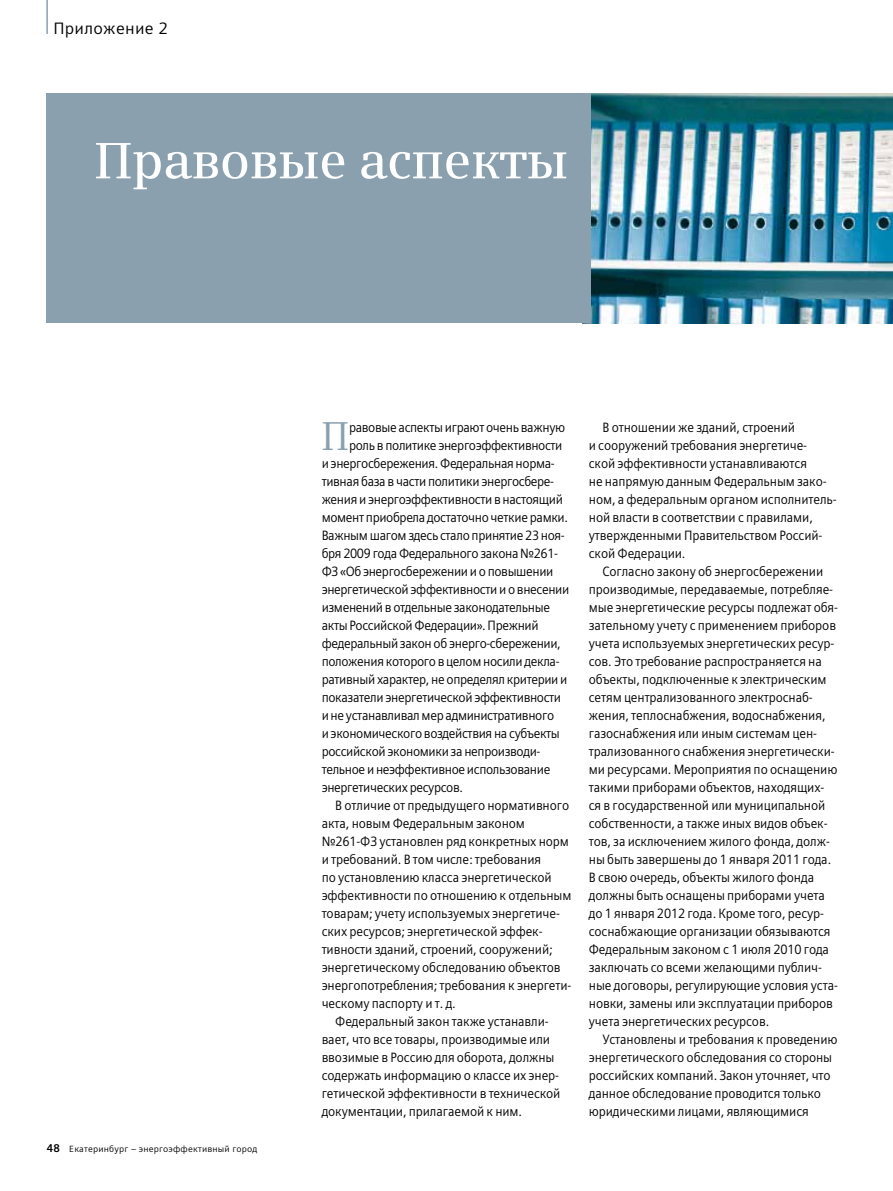
<style>
.page{position:relative;width:893px;height:1191px;background:#fff}
.page>*{position:absolute;margin:0;border:0;box-sizing:border-box;transform-origin:0 0}
.t1{font:600 51px "Siemens Serif";letter-spacing:-.01em;color:#fff}
.t2{font:40.2px "Siemens Serif";color:#8aa0af;scale:.92 1}
.t3{font:16.5px "Siemens Sans";letter-spacing:.015em;color:#000}
.t4{font:13.5px/18px "Siemens Sans";letter-spacing:-.01em;color:#000;scale:.92 1}
.t5{font:13.5px "Siemens Sans";letter-spacing:-.03em;color:#000;scale:.92 1}
.t6{font:9px "Siemens Sans";letter-spacing:.02em;color:#000}
.s1{font-weight:700;font-size:11.25px}
</style>
<div class="page">
<img style="left:591px;top:94px;width:302px;height:229px">
<div style="left:47px;top:94px;width:544px;height:229px;background:#8aa0af"></div>
<hr style="left:46px;top:0;width:2px;height:34px;background:#8aa0af">
<p class="t3" style="left:53px;top:19px;width:116px">Приложение 2</p>
<h1 class="t1" style="left:94px;top:131px;width:475px">Правовые аспекты</h1>
<p class="t6" style="left:47px;top:1144px;width:212px"><span class="s1">48</span> Екатеринбург – энергоэффективный город</p>
<h2 class="t2" style="left:322px;top:413px;width:31px">П</h2>
<p class="t5" style="left:349px;top:420px;width:237px">равовые аспекты играют очень важную</p>
<p class="t5" style="left:349px;top:438px;width:234px">роль в политике энергоэффективности</p>
<p class="t5" style="left:322px;top:456px;width:255px">и энергосбережения. Федеральная норма-</p>
<p class="t5" style="left:322px;top:474px;width:254px">тивная база в части политики энергосбере-</p>
<p class="t5" style="left:322px;top:492px;width:264px">жения и энергоэффективности в настоящий</p>
<p class="t5" style="left:322px;top:510px;width:269px">момент приобрела достаточно четкие рамки.</p>
<p class="t5" style="left:322px;top:528px;width:266px">Важным шагом здесь стало принятие 23 ноя-</p>
<p class="t5" style="left:322px;top:546px;width:258px">бря 2009 года Федерального закона №261-</p>
<p class="t5" style="left:322px;top:564px;width:254px">ФЗ «Об энергосбережении и о повышении</p>
<p class="t5" style="left:322px;top:582px;width:271px">энергетической эффективности и о внесении</p>
<p class="t5" style="left:322px;top:600px;width:250px">изменений в отдельные законодательные</p>
<p class="t5" style="left:322px;top:618px;width:237px">акты Российской Федерации». Прежний</p>
<p class="t5" style="left:322px;top:636px;width:261px">федеральный закон об энерго-сбережении,</p>
<p class="t5" style="left:322px;top:654px;width:260px">положения которого в целом носили декла-</p>
<p class="t5" style="left:322px;top:672px;width:269px">ративный характер, не определял критерии и</p>
<p class="t5" style="left:322px;top:690px;width:262px">показатели энергетической эффективности</p>
<p class="t5" style="left:322px;top:708px;width:254px">и не устанавливал мер административного</p>
<p class="t5" style="left:322px;top:726px;width:260px">и экономического воздействия на субъекты</p>
<p class="t5" style="left:322px;top:744px;width:239px">российской экономики за непроизводи-</p>
<p class="t5" style="left:322px;top:762px;width:250px">тельное и неэффективное использование</p>
<p class="t5" style="left:322px;top:780px;width:155px">энергетических ресурсов.</p>
<p class="t4" style="left:335px;top:796px;width:256px">В отличие от предыдущего нормативного</p>
<p class="t4" style="left:322px;top:814px;width:222px">акта, новым Федеральным законом</p>
<p class="t4" style="left:322px;top:832px;width:270px">№261-ФЗ установлен ряд конкретных норм</p>
<p class="t4" style="left:322px;top:850px;width:240px">и требований. В том числе: требования</p>
<p class="t4" style="left:322px;top:868px;width:252px">по установлению класса энергетической</p>
<p class="t4" style="left:322px;top:886px;width:273px">эффективности по отношению к отдельным</p>
<p class="t4" style="left:322px;top:904px;width:260px">товарам; учету используемых энергетиче-</p>
<p class="t4" style="left:322px;top:922px;width:242px">ских ресурсов; энергетической эффек-</p>
<p class="t4" style="left:322px;top:940px;width:253px">тивности зданий, строений, сооружений;</p>
<p class="t4" style="left:322px;top:958px;width:261px">энергетическому обследованию объектов</p>
<p class="t4" style="left:322px;top:976px;width:273px">энергопотребления; требования к энергети-</p>
<p class="t4" style="left:322px;top:994px;width:147px">ческому паспорту и т. д.</p>
<p class="t4" style="left:335px;top:1012px;width:234px">Федеральный закон также устанавли-</p>
<p class="t4" style="left:322px;top:1030px;width:250px">вает, что все товары, производимые или</p>
<p class="t4" style="left:322px;top:1048px;width:255px">ввозимые в Россию для оборота, должны</p>
<p class="t4" style="left:322px;top:1066px;width:260px">содержать информацию о классе их энер-</p>
<p class="t4" style="left:322px;top:1084px;width:261px">гетической эффективности в технической</p>
<p class="t4" style="left:322px;top:1102px;width:219px">документации, прилагаемой к ним.</p>
<p class="t4" style="left:589px;top:418px;width:271px;text-indent:14px">В отношении же зданий, строений<br>и сооружений требования энергетиче&shy;ской эффективности устанавливаются<br>не напрямую данным Федеральным зако&shy;ном, а федеральным органом исполнитель&shy;ной власти в соответствии с правилами, утвержденными Правительством Россий&shy;ской Федерации.</p>
<p class="t4" style="left:589px;top:562px;width:272px;text-indent:14px">Согласно закону об энергосбережении производимые, передаваемые, потребляе&shy;мые энергетические ресурсы подлежат обя&shy;зательному учету с применением приборов учета используемых энергетических ресур&shy;сов. Это требование распространяется на объекты, подключенные к электрическим сетям централизованного электроснаб&shy;жения, теплоснабжения, водоснабжения, газоснабжения или иным системам цен&shy;трализованного снабжения энергетически&shy;ми ресурсами. Мероприятия по оснащению такими приборами объектов, находящих&shy;ся в государственной или муниципальной собственности, а также иных видов объек&shy;тов, за исключением жилого фонда, долж&shy;ны быть завершены до 1 января 2011 года.<br>В свою очередь, объекты жилого фонда должны быть оснащены приборами учета до 1 января 2012 года. Кроме того, ресур&shy;соснабжающие организации обязываются Федеральным законом с 1 июля 2010 года заключать со всеми желающими публич&shy;ные договоры, регулирующие условия уста&shy;новки, замены или эксплуатации приборов учета энергетических ресурсов.</p>
<p class="t4" style="left:589px;top:1030px;width:272px;text-indent:14px">Установлены и требования к проведению энергетического обследования со стороны российских компаний. Закон уточняет, что данное обследование проводится только юридическими лицами, являющимися</p>
</div>
